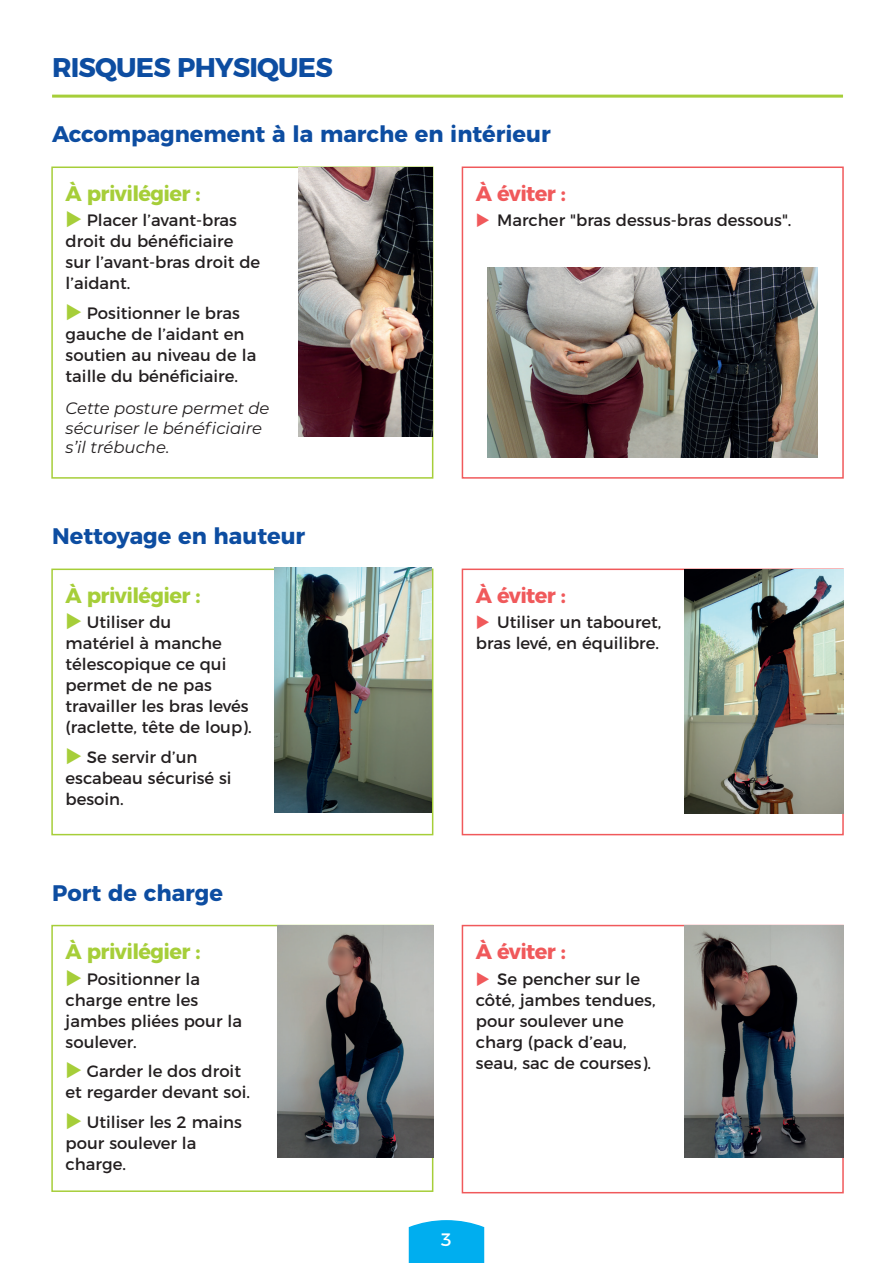
<style>
.page{position:relative;width:893px;height:1263px;background:#fff}
.page>*{position:absolute;margin:0;border:0;box-sizing:border-box;transform-origin:0 0}
.t1{font:700 27px "Montserrat";letter-spacing:-.03em;color:#0d4da1}
.t2{font:700 22.5px "Montserrat";color:#0d4da1}
.t3{font:700 21px "Montserrat";letter-spacing:-.03em;color:#a6ce39}
.t4{font:700 21px "Montserrat";letter-spacing:-.03em;color:#f0595b}
.t5{font:18px "Montserrat";color:#fff}
.t6{font:16.5px/21px "Montserrat";color:#231f20}
.t7{font:italic 16.5px/19.5px "Montserrat";color:#231f20}
</style>
<div class="page">
<svg style="left:408px;top:1220px;width:77px;height:43px;background:#13b4f0"></svg>
<div style="left:462px;top:166px;width:382px;height:313px;border:2px solid #f0595b"></div>
<hr style="left:52px;top:95px;width:791px;height:3px;background:#a6ce39">
<div style="left:51px;top:166px;width:382px;height:313px;border:2px solid #a6ce39"></div>
<img style="left:488px;top:268px;width:330px;height:189px">
<img style="left:299px;top:167px;width:134px;height:269px">
<div style="left:462px;top:568px;width:382px;height:267px;border:2px solid #f0595b"></div>
<div style="left:51px;top:568px;width:382px;height:267px;border:2px solid #a6ce39"></div>
<img style="left:684px;top:569px;width:159px;height:245px">
<img style="left:275px;top:568px;width:157px;height:244px">
<div style="left:462px;top:925px;width:382px;height:268px;border:2px solid #f0595b"></div>
<div style="left:51px;top:925px;width:382px;height:267px;border:2px solid #a6ce39"></div>
<img style="left:684px;top:925px;width:159px;height:233px">
<img style="left:277px;top:925px;width:157px;height:233px">
<h1 class="t1" style="left:52px;top:45px;width:282px">RISQUES PHYSIQUES</h1>
<h2 class="t2" style="left:52px;top:116px;width:500px">Accompagnement à la marche en intérieur</h2>
<p class="t3" style="left:66px;top:176px;width:137px">À privilégier :</p>
<p class="t6" style="left:66px;top:209px;width:196px;text-indent:21px">Placer l’avant-bras droit du bénéficiaire sur l’avant-bras droit de l’aidant.</p>
<p class="t6" style="left:66px;top:301px;width:192px;text-indent:21px">Positionner le bras gauche de l’aidant en soutien au niveau de la taille du bénéficiaire.</p>
<p class="t7" style="left:66px;top:398px;width:206px">Cette posture permet de sécuriser le bénéficiaire s’il trébuche.</p>
<p class="t4" style="left:476px;top:176px;width:92px">À éviter :</p>
<p class="t6" style="left:497px;top:209px;width:296px">Marcher "bras dessus-bras dessous".</p>
<h2 class="t2" style="left:52px;top:518px;width:255px">Nettoyage en hauteur</h2>
<p class="t3" style="left:66px;top:578px;width:137px">À privilégier :</p>
<p class="t6" style="left:66px;top:611px;width:187px;text-indent:21px">Utiliser du<br>matériel à manche télescopique ce qui permet de ne pas travailler les bras levés (raclette, tête de loup).</p>
<p class="t6" style="left:66px;top:745px;width:167px;text-indent:21px">Se servir d’un escabeau sécurisé si besoin.</p>
<h2 class="t2" style="left:52px;top:874px;width:172px">Port de charge</h2>
<p class="t3" style="left:66px;top:935px;width:137px">À privilégier :</p>
<p class="t6" style="left:66px;top:967px;width:178px;text-indent:21px">Positionner la charge entre les jambes pliées pour la soulever.</p>
<p class="t6" style="left:66px;top:1059px;width:186px;text-indent:21px">Garder le dos droit et regarder devant soi.</p>
<p class="t6" style="left:66px;top:1110px;width:178px;text-indent:21px">Utiliser les 2 mains pour soulever la charge.</p>
<p class="t4" style="left:476px;top:578px;width:92px">À éviter :</p>
<p class="t6" style="left:476px;top:611px;width:187px;text-align:right">Utiliser un tabouret, bras levé, en équilibre.</p>
<p class="t4" style="left:476px;top:935px;width:92px">À éviter :</p>
<p class="t6" style="left:476px;top:967px;width:181px;text-indent:21px">Se pencher sur le côté, jambes tendues, pour soulever une charg (pack d’eau, seau, sac de courses).</p>
<p class="t5" style="left:441px;top:1225px;width:13px">3</p>
</div>
